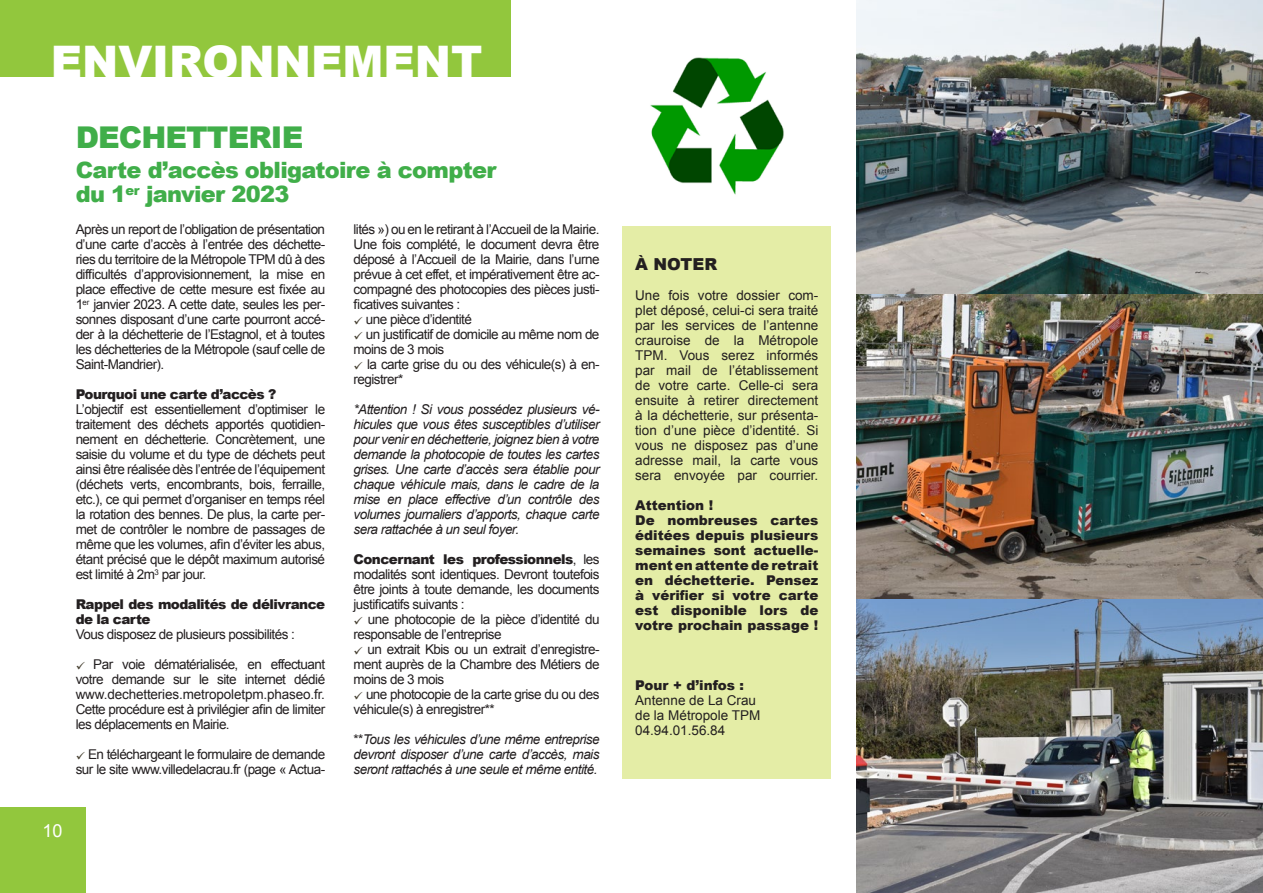
<style>
.page{position:relative;width:1263px;height:893px;background:#fff}
.page>*{position:absolute;margin:0;border:0;box-sizing:border-box;transform-origin:0 0}
.t1{font:900 43.5px "Arial";color:#fff}
.t2{font:900 30px "Arial";letter-spacing:-.03em;color:#40ae49}
.t3{font:900 22.5px/24px "Arial";letter-spacing:-.03em;color:#40ae49}
.t4{font:18px "Arial";color:#fff}
.t5{font:900 16.5px "Arial";color:#231f20}
.t6{font:13.5px/15px "Arial";letter-spacing:-.04em;color:#231f20;text-align:justify}
.t7{font:italic 13.5px/15px "Arial";letter-spacing:-.04em;color:#231f20;text-align:justify}
.t8{font:900 13.5px/15px "Arial";color:#231f20}
.t9{font:900 13.5px/15px "Arial";letter-spacing:-.04em;color:#231f20}
.t10{font:13.5px/15px "Arial";color:#231f20}
.s1{color:#464031}
.s2{font-weight:900}
.s3{font-style:normal}
</style>
<div class="page">
<div style="left:622px;top:226px;width:209px;height:553px;background:#e4eda6"></div>
<div style="left:0;top:0;width:510px;height:77px;background:#92c73d"></div>
<div style="left:0;top:807px;width:86px;height:86px;background:#92c73d"></div>
<img style="left:856px;top:293px;width:407px;height:306px">
<img style="left:856px;top:599px;width:407px;height:294px">
<img style="left:856px;top:0;width:407px;height:293px">
<img style="left:650px;top:57px;width:134px;height:138px">
<h1 class="t1" style="left:51px;top:30px;width:433px">ENVIRONNEMENT</h1>
<h2 class="t2" style="left:76px;top:115px;width:229px">DECHETTERIE</h2>
<h3 class="t3" style="left:76px;top:158px;width:422px">Carte d’accès obligatoire à compter du 1<sup>er</sup> janvier 2023</h3>
<p class="t6" style="left:353px;top:222px;width:247px">lités ») ou en le retirant à l’Accueil de la Mairie.<br>Une fois complété, le document devra être déposé à l’Accueil de la Mairie, dans l’urne prévue à cet effet, et impérativement être ac&shy;compagné des photocopies des pièces justi&shy;ficatives suivantes :</p>
<p class="t6" style="left:353px;top:312px;width:120px"><span class="s1">✓</span> une pièce d’identité</p>
<p class="t6" style="left:353px;top:327px;width:247px"><span class="s1">✓</span> un justificatif de domicile au même nom de moins de 3 mois</p>
<p class="t6" style="left:353px;top:357px;width:247px"><span class="s1">✓</span> la carte grise du ou des véhicule(s) à en&shy;registrer*</p>
<p class="t7" style="left:353px;top:402px;width:247px">*Attention ! Si vous possédez plusieurs vé&shy;hicules que vous êtes susceptibles d’utiliser pour venir en déchetterie, joignez bien à votre demande la photocopie de toutes les cartes grises. Une carte d’accès sera établie pour chaque véhicule mais, dans le cadre de la mise en place effective d’un contrôle des volumes journaliers d’apports, chaque carte sera rattachée à un seul foyer.</p>
<p class="t6" style="left:353px;top:552px;width:248px"><span class="s2">Concernant les professionnels</span>, les modalités sont identiques. Devront toutefois être joints à toute demande, les documents justificatifs suivants :</p>
<p class="t6" style="left:353px;top:612px;width:247px"><span class="s1">✓</span> une photocopie de la pièce d’identité du responsable de l’entreprise</p>
<p class="t6" style="left:353px;top:642px;width:247px"><span class="s1">✓</span> un extrait Kbis ou un extrait d’enregistre&shy;ment auprès de la Chambre des Métiers de moins de 3 mois</p>
<p class="t6" style="left:353px;top:687px;width:247px"><span class="s1">✓</span> une photocopie de la carte grise du ou des véhicule(s) à enregistrer**</p>
<p class="t7" style="left:353px;top:732px;width:247px"><span class="s3">**</span>Tous les véhicules d’une même entreprise devront disposer d’une carte d’accès, mais seront rattachés à une seule et même entité.</p>
<p class="t6" style="left:76px;top:222px;width:251px">Après un report de l’obligation de présentation d’une carte d’accès à l’entrée des déchette&shy;ries du territoire de la Métropole TPM dû à des difficultés d’approvisionnement, la mise en place effective de cette mesure est fixée au 1<sup>er</sup> janvier 2023. A cette date, seules les per&shy;sonnes disposant d’une carte pourront accé&shy;der à la déchetterie de l’Estagnol, et à toutes les déchetteries de la Métropole (sauf celle de Saint-Mandrier).</p>
<p class="t9" style="left:76px;top:386px;width:202px">Pourquoi une carte d’accès ?</p>
<p class="t6" style="left:76px;top:402px;width:251px">L’objectif est essentiellement d’optimiser le traitement des déchets apportés quotidien&shy;nement en déchetterie. Concrètement, une saisie du volume et du type de déchets peut ainsi être réalisée dès l’entrée de l’équipement (déchets verts, encombrants, bois, ferraille, etc.), ce qui permet d’organiser en temps réel la rotation des bennes. De plus, la carte per&shy;met de contrôler le nombre de passages de même que les volumes, afin d’éviter les abus, étant précisé que le dépôt maximum autorisé est limité à 2m<sup>3</sup> par jour.</p>
<p class="t9" style="left:76px;top:596px;width:251px">Rappel des modalités de délivrance de la carte</p>
<p class="t6" style="left:76px;top:627px;width:221px">Vous disposez de plusieurs possibilités :</p>
<p class="t6" style="left:76px;top:657px;width:251px"><span class="s1">✓</span> Par voie dématérialisée, en effectuant votre demande sur le site internet dédié www.dechetteries.metropoletpm.phaseo.fr.<br>Cette procédure est à privilégier afin de limiter les déplacements en Mairie.</p>
<p class="t6" style="left:76px;top:747px;width:251px"><span class="s1">✓</span> En téléchargeant le formulaire de demande sur le site www.villedelacrau.fr (page « Actua-</p>
<h3 class="t4" style="left:42px;top:819px;width:22px">10</h3>
<p class="t5" style="left:635px;top:252px;width:84px">À NOTER</p>
<p class="t6" style="left:635px;top:288px;width:185px">Une fois votre dossier com&shy;plet déposé, celui-ci sera traité par les services de l’antenne crauroise de la Métropole TPM. Vous serez informés par mail de l’établissement de votre carte. Celle-ci sera ensuite à retirer directement à la déchetterie, sur présenta&shy;tion d’une pièce d’identité. Si vous ne disposez pas d’une adresse mail, la carte vous sera envoyée par courrier.</p>
<p class="t8" style="left:635px;top:497px;width:185px">Attention !<br>De nombreuses cartes éditées depuis plusieurs semaines sont actuelle&shy;ment en attente de retrait en déchetterie. Pensez à vérifier si votre carte est disponible lors de votre prochain passage !</p>
<p class="t8" style="left:635px;top:677px;width:110px">Pour + d’infos :</p>
<p class="t10" style="left:635px;top:693px;width:127px">Antenne de La Crau de la Métropole TPM<br>04.94.01.56.84</p>
</div>
